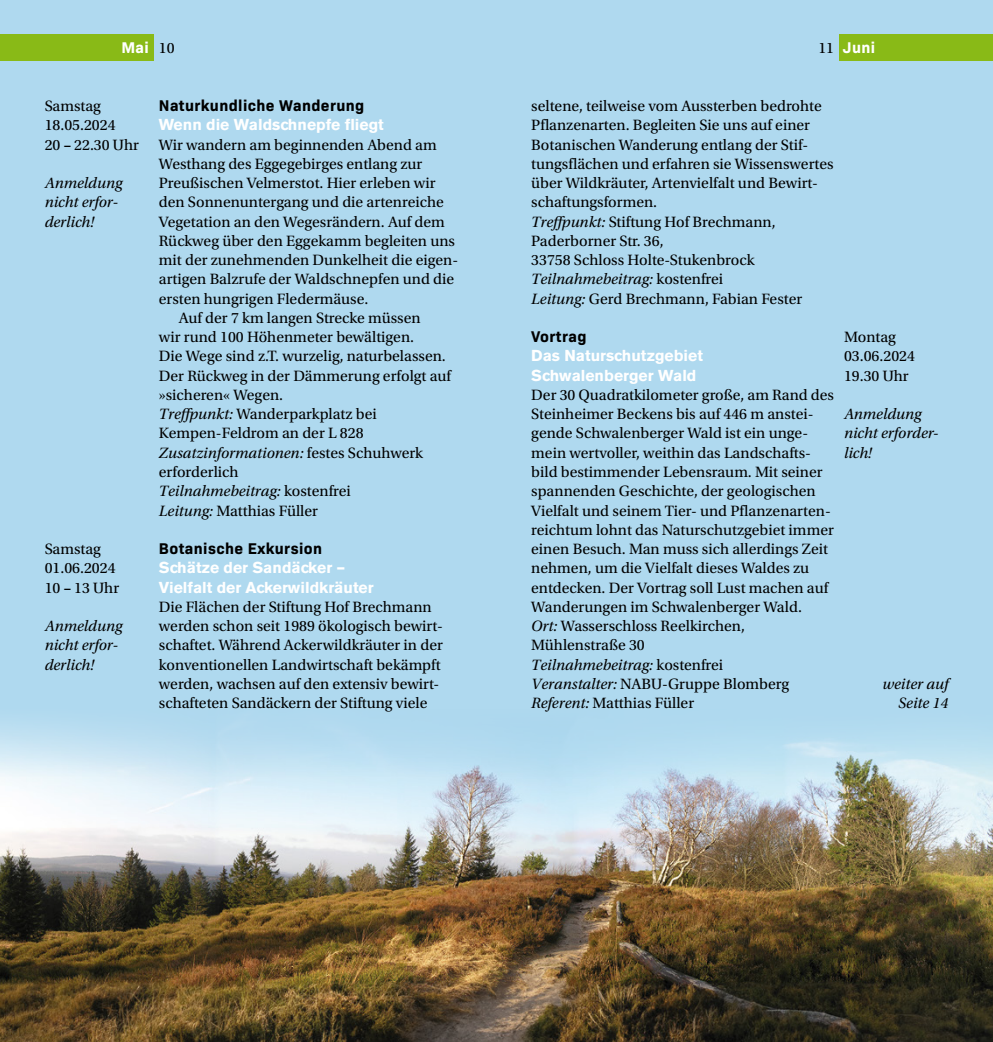
<style>
.page{position:relative;width:993px;height:1042px;background:#fff}
.page>*{position:absolute;margin:0;border:0;box-sizing:border-box;transform-origin:0 0}
.Lauftext{font:15.75px/19.2px "Utopia Std";color:#000}
.Lauftext_mE{font:15.75px/19.2px "Utopia Std";color:#000}
.Lauftext-2{font:italic 15.75px/19.2px "Utopia Std";color:#000}
.Überschrift_2{font:700 15.75px/19.2px "Akzidenz Grotesk BE";color:#fff}
.Überschrift_2-2{font:italic 15.75px/19.2px "Utopia Std";color:#000}
.Überschrift_1{font:700 15.75px "Bio Sans";letter-spacing:.025em;color:#000}
.Überschrift_1-2{font:700 15.75px "Bio Sans";letter-spacing:.025em;color:#fff}
.Paginierung{font:15.75px "Utopia Std";color:#000}
.s1{font-weight:700}
.s2{font-style:italic}
.s3{font-style:normal}
</style>
<div class="page">
<div style="left:0;top:0;width:992px;height:1042px;background:#afd9ef"></div>
<img style="left:0;top:724px;width:992px;height:318px">
<div style="left:838px;top:34px;width:154px;height:26px;background:#89ba17"></div>
<div style="left:0;top:34px;width:154px;height:26px;background:#89ba17"></div>
<p class="Überschrift_1-2" style="left:121px;top:36px;width:29px">Mai</p>
<p class="Paginierung" style="left:159px;top:40px;width:17px">10</p>
<p class="Paginierung" style="left:818px;top:40px;width:17px">11</p>
<p class="Überschrift_1-2" style="left:842px;top:36px;width:34px">Juni</p>
<p class="Lauftext" style="left:45px;top:97px;width:58px">Samstag</p>
<p class="Lauftext" style="left:45px;top:116px;width:72px">18.05.2024</p>
<p class="Lauftext" style="left:45px;top:135px;width:96px">20 <span class="s1">–</span> 22.30 Uhr</p>
<p class="Überschrift_2-2" style="left:45px;top:174px;width:79px">Anmeldung nicht erfor&shy;derlich!</p>
<p class="Lauftext" style="left:45px;top:539px;width:58px">Samstag</p>
<p class="Lauftext" style="left:45px;top:559px;width:72px">01.06.2024</p>
<p class="Lauftext" style="left:45px;top:578px;width:76px">10 <span class="s1">–</span> 13 Uhr</p>
<p class="Überschrift_2-2" style="left:45px;top:616px;width:79px">Anmeldung nicht erfor&shy;derlich!</p>
<p class="Überschrift_1" style="left:159px;top:94px;width:207px">Naturkundliche Wanderung</p>
<p class="Überschrift_2" style="left:159px;top:115px;width:226px">Wenn die Waldschnepfe fliegt</p>
<p class="Lauftext" style="left:159px;top:135px;width:301px">Wir wandern am beginnenden Abend am Westhang des Eggegebirges entlang zur Preußischen Velmerstot. Hier erleben wir den Sonnenuntergang und die artenreiche Vegetation an den Wegesrändern. Auf dem Rückweg über den Eggekamm begleiten uns mit der zunehmenden Dunkelheit die eigen&shy;artigen Balzrufe der Waldschnepfen und die ersten hungrigen Fledermäuse.</p>
<p class="Lauftext_mE" style="left:159px;top:308px;width:293px;text-indent:20px">Auf der 7 km langen Strecke müssen<br>wir rund 100 Höhenmeter bewältigen.<br>Die Wege sind z.T. wurzelig, naturbelassen.<br>Der Rückweg in der Dämmerung erfolgt auf »sicheren« Wegen.</p>
<p class="Lauftext" style="left:159px;top:405px;width:219px"><span class="s2">Treffpunkt:</span> Wanderparkplatz bei<br>Kempen-Feldrom an der L 828</p>
<p class="Lauftext" style="left:159px;top:443px;width:265px"><span class="s2">Zusatzinformationen:</span> festes Schuhwerk erforderlich</p>
<p class="Lauftext-2" style="left:159px;top:482px;width:193px">Teilnahmebeitrag: <span class="s3">kostenfrei</span></p>
<p class="Lauftext" style="left:159px;top:501px;width:161px"><span class="s2">Leitung:</span> Matthias Füller</p>
<p class="Überschrift_1" style="left:159px;top:536px;width:165px">Botanische Exkursion</p>
<p class="Überschrift_2" style="left:159px;top:558px;width:216px">Schätze der Sandäcker –<br>Vielfalt der Ackerwildkräuter</p>
<p class="Lauftext" style="left:159px;top:597px;width:285px">Die Flächen der Stiftung Hof Brechmann werden schon seit 1989 ökologisch bewirt&shy;schaftet. Während Ackerwildkräuter in der konventionellen Landwirtschaft bekämpft werden, wachsen auf den extensiv bewirt&shy;schafteten Sandäckern der Stiftung viele</p>
<p class="Lauftext" style="left:531px;top:97px;width:304px">seltene, teilweise vom Aussterben bedrohte Pflanzenarten. Begleiten Sie uns auf einer Botanischen Wanderung entlang der Stif&shy;tungsflächen und erfahren sie Wissenswertes über Wildkräuter, Artenvielfalt und Bewirt&shy;schaftungsformen.</p>
<p class="Lauftext" style="left:531px;top:212px;width:246px"><span class="s2">Treffpunkt:</span> Stiftung Hof Brechmann,<br>Paderborner Str. 36,<br>33758 Schloss Holte-Stukenbrock</p>
<p class="Lauftext-2" style="left:531px;top:270px;width:193px">Teilnahmebeitrag: <span class="s3">kostenfrei</span></p>
<p class="Lauftext" style="left:531px;top:289px;width:272px"><span class="s2">Leitung:</span> Gerd Brechmann, Fabian Fester</p>
<p class="Überschrift_1" style="left:531px;top:325px;width:57px">Vortrag</p>
<p class="Überschrift_2" style="left:531px;top:346px;width:173px">Das Naturschutzgebiet<br>Schwalenberger Wald</p>
<p class="Lauftext" style="left:531px;top:385px;width:304px">Der 30 Quadratkilometer große, am Rand des Steinheimer Beckens bis auf 446 m anstei&shy;gende Schwalenberger Wald ist ein unge&shy;mein wertvoller, weithin das Landschafts&shy;bild bestimmender Lebensraum. Mit seiner spannenden Geschichte, der geologischen Vielfalt und seinem Tier- und Pflanzenarten&shy;reichtum lohnt das Naturschutzgebiet immer einen Besuch. Man muss sich allerdings Zeit nehmen, um die Vielfalt dieses Waldes zu entdecken. Der Vortrag soll Lust machen auf Wanderungen im Schwalenberger Wald.</p>
<p class="Lauftext" style="left:531px;top:616px;width:215px"><span class="s2">Ort:</span> Wasserschloss Reelkirchen,<br>Mühlenstraße 30</p>
<p class="Lauftext-2" style="left:531px;top:655px;width:193px">Teilnahmebeitrag: <span class="s3">kostenfrei</span></p>
<p class="Lauftext" style="left:531px;top:674px;width:259px"><span class="s2">Veranstalter:</span> NABU-Gruppe Blomberg</p>
<p class="Lauftext" style="left:531px;top:693px;width:164px"><span class="s2">Referent:</span> Matthias Füller</p>
<p class="Lauftext" style="left:843px;top:328px;width:53px">Montag</p>
<p class="Lauftext" style="left:843px;top:347px;width:72px">03.06.2024</p>
<p class="Lauftext" style="left:843px;top:366px;width:66px">19.30 Uhr</p>
<p class="Lauftext-2" style="left:843px;top:405px;width:96px">Anmeldung nicht erforder&shy;lich!</p>
<p class="Lauftext-2" style="left:882px;top:674px;width:67px">weiter auf</p>
<p class="Lauftext-2" style="left:897px;top:693px;width:52px">Seite 14</p>
</div>
